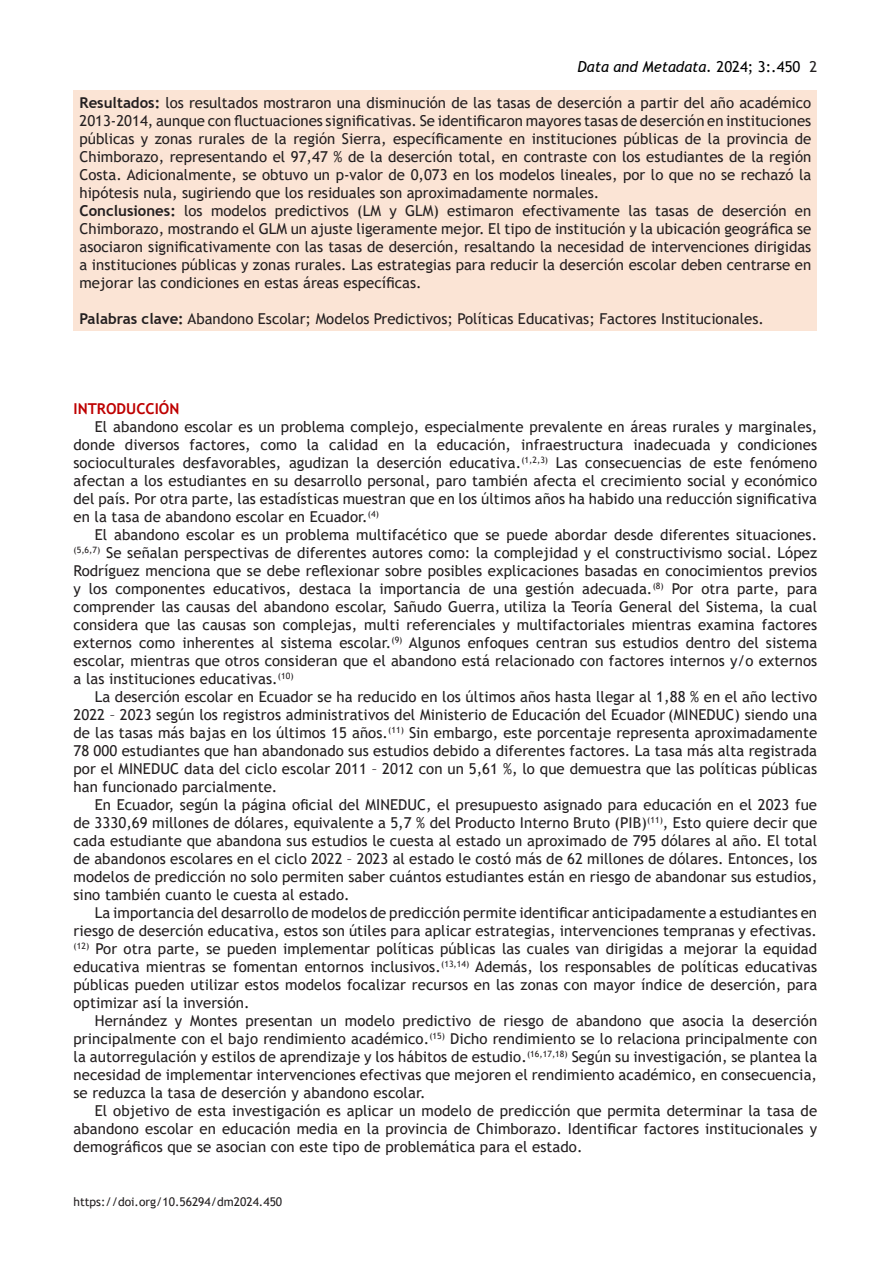
<style>
.page{position:relative;width:893px;height:1263px;background:#fff}
.page>*{position:absolute;margin:0;border:0;box-sizing:border-box;transform-origin:0 0}
.t1{font:15px/18px "Trebuchet MS";letter-spacing:.005em;color:#231f20;text-align:justify}
.t2{font:italic 15px "Trebuchet MS";color:#000}
.t3{font:700 15px "Trebuchet MS";color:#be0000}
.t4{font:12px "Trebuchet MS";color:#231f20}
.s1{font-style:normal}
.s2{font-style:normal;color:#231f20}
.s3{font-weight:700}
</style>
<div class="page">
<div style="left:74px;top:90px;width:743px;height:240px;background:#fbe4d5"></div>
<p class="t2" style="left:578px;top:58px;width:241px">Data and Metadata. <span class="s1">2024; 3:.450</span> <span class="s2">2</span></p>
<p class="t1" style="left:80px;top:94px;width:733px"><span class="s3">Resultados:</span> los resultados mostraron una disminución de las tasas de deserción a partir del año académico 2013-2014, aunque con fluctuaciones significativas. Se identificaron mayores tasas de deserción en instituciones públicas y zonas rurales de la región Sierra, específicamente en instituciones públicas de la provincia de Chimborazo, representando el 97,47 % de la deserción total, en contraste con los estudiantes de la región Costa. Adicionalmente, se obtuvo un p-valor de 0,073 en los modelos lineales, por lo que no se rechazó la hipótesis nula, sugiriendo que los residuales son aproximadamente normales.</p>
<p class="t1" style="left:80px;top:202px;width:733px"><span class="s3">Conclusiones:</span> los modelos predictivos (LM y GLM) estimaron efectivamente las tasas de deserción en Chimborazo, mostrando el GLM un ajuste ligeramente mejor. El tipo de institución y la ubicación geográfica se asociaron significativamente con las tasas de deserción, resaltando la necesidad de intervenciones dirigidas a instituciones públicas y zonas rurales. Las estrategias para reducir la deserción escolar deben centrarse en mejorar las condiciones en estas áreas específicas.</p>
<p class="t1" style="left:80px;top:310px;width:686px"><span class="s3">Palabras clave:</span> Abandono Escolar; Modelos Predictivos; Políticas Educativas; Factores Institucionales.</p>
<p class="t3" style="left:74px;top:399px;width:107px">INTRODUCCIÓN</p>
<p class="t1" style="left:74px;top:418px;width:745px;text-indent:21px">El abandono escolar es un problema complejo, especialmente prevalente en áreas rurales y marginales, donde diversos factores, como la calidad en la educación, infraestructura inadecuada y condiciones socioculturales desfavorables, agudizan la deserción educativa.<sup>(1,2,3)</sup> Las consecuencias de este fenómeno afectan a los estudiantes en su desarrollo personal, paro también afecta el crecimiento social y económico del país. Por otra parte, las estadísticas muestran que en los últimos años ha habido una reducción significativa en la tasa de abandono escolar en Ecuador.<sup>(4)</sup></p>
<p class="t1" style="left:74px;top:526px;width:745px;text-indent:21px">El abandono escolar es un problema multifacético que se puede abordar desde diferentes situaciones. <sup>(5,6,7)</sup> Se señalan perspectivas de diferentes autores como: la complejidad y el constructivismo social. López Rodríguez menciona que se debe reflexionar sobre posibles explicaciones basadas en conocimientos previos y los componentes educativos, destaca la importancia de una gestión adecuada.<sup>(8)</sup> Por otra parte, para comprender las causas del abandono escolar, Sañudo Guerra, utiliza la Teoría General del Sistema, la cual considera que las causas son complejas, multi referenciales y multifactoriales mientras examina factores externos como inherentes al sistema escolar.<sup>(9)</sup> Algunos enfoques centran sus estudios dentro del sistema escolar, mientras que otros consideran que el abandono está relacionado con factores internos y/o externos a las instituciones educativas.<sup>(10)</sup></p>
<p class="t1" style="left:74px;top:688px;width:745px;text-indent:21px">La deserción escolar en Ecuador se ha reducido en los últimos años hasta llegar al 1,88 % en el año lectivo 2022 – 2023 según los registros administrativos del Ministerio de Educación del Ecuador (MINEDUC) siendo una de las tasas más bajas en los últimos 15 años.<sup>(11)</sup> Sin embargo, este porcentaje representa aproximadamente 78 000 estudiantes que han abandonado sus estudios debido a diferentes factores. La tasa más alta registrada por el MINEDUC data del ciclo escolar 2011 – 2012 con un 5,61 %, lo que demuestra que las políticas públicas han funcionado parcialmente.</p>
<p class="t1" style="left:74px;top:796px;width:745px;text-indent:21px">En Ecuador, según la página oficial del MINEDUC, el presupuesto asignado para educación en el 2023 fue de 3330,69 millones de dólares, equivalente a 5,7 % del Producto Interno Bruto (PIB)<sup>(11)</sup>, Esto quiere decir que cada estudiante que abandona sus estudios le cuesta al estado un aproximado de 795 dólares al año. El total de abandonos escolares en el ciclo 2022 – 2023 al estado le costó más de 62 millones de dólares. Entonces, los modelos de predicción no solo permiten saber cuántos estudiantes están en riesgo de abandonar sus estudios, sino también cuanto le cuesta al estado.</p>
<p class="t1" style="left:74px;top:904px;width:745px;text-indent:21px">La importancia del desarrollo de modelos de predicción permite identificar anticipadamente a estudiantes en riesgo de deserción educativa, estos son útiles para aplicar estrategias, intervenciones tempranas y efectivas. <sup>(12)</sup> Por otra parte, se pueden implementar políticas públicas las cuales van dirigidas a mejorar la equidad educativa mientras se fomentan entornos inclusivos.<sup>(13,14)</sup> Además, los responsables de políticas educativas públicas pueden utilizar estos modelos focalizar recursos en las zonas con mayor índice de deserción, para optimizar así la inversión.</p>
<p class="t1" style="left:74px;top:1012px;width:745px;text-indent:21px">Hernández y Montes presentan un modelo predictivo de riesgo de abandono que asocia la deserción principalmente con el bajo rendimiento académico.<sup>(15)</sup> Dicho rendimiento se lo relaciona principalmente con la autorregulación y estilos de aprendizaje y los hábitos de estudio.<sup>(16,17,18)</sup> Según su investigación, se plantea la necesidad de implementar intervenciones efectivas que mejoren el rendimiento académico, en consecuencia, se reduzca la tasa de deserción y abandono escolar.</p>
<p class="t1" style="left:74px;top:1102px;width:745px;text-indent:21px">El objetivo de esta investigación es aplicar un modelo de predicción que permita determinar la tasa de abandono escolar en educación media en la provincia de Chimborazo. Identificar factores institucionales y demográficos que se asocian con este tipo de problemática para el estado.</p>
<p class="t4" style="left:74px;top:1194px;width:210px">https://doi.org/10.56294/dm2024.450</p>
</div>
